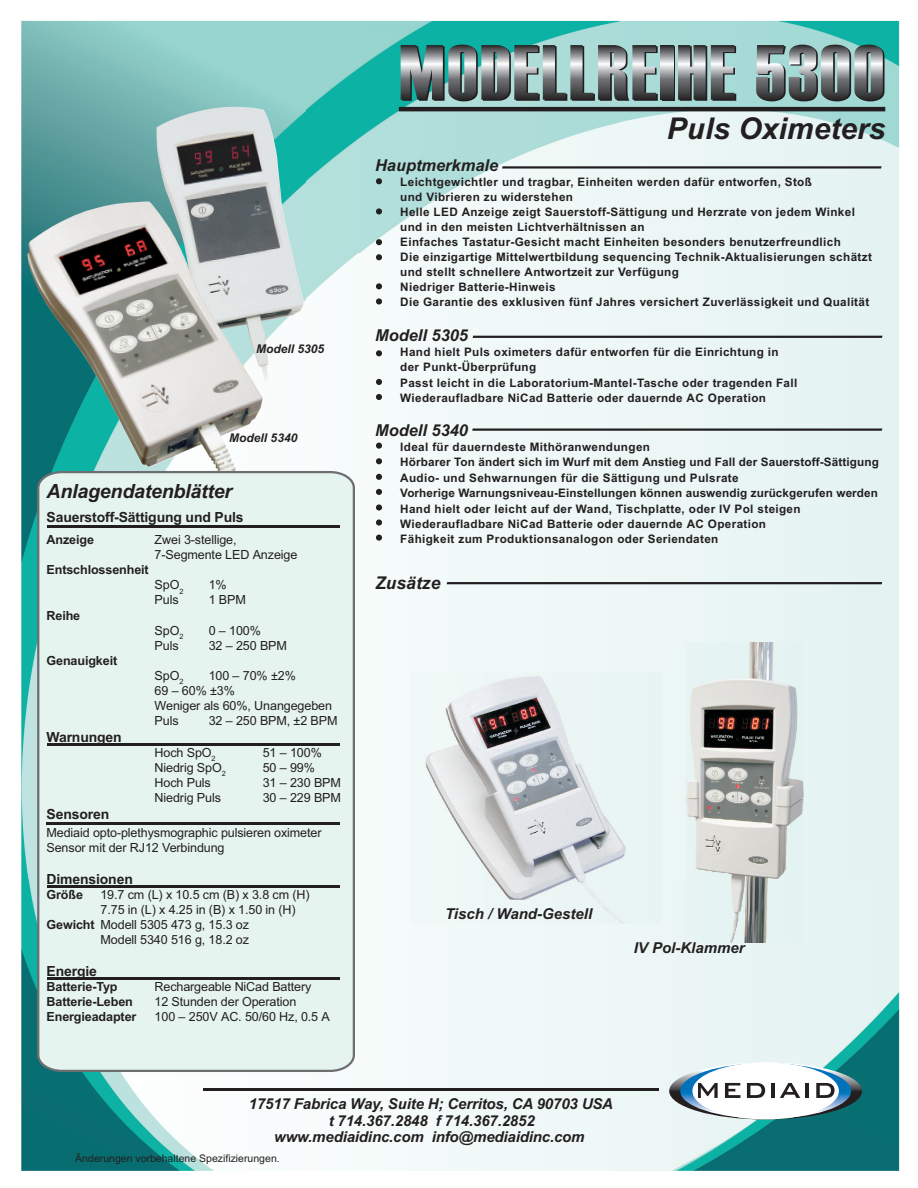
<style>
.page{position:relative;width:918px;height:1188px;background:#fff}
.page>*{position:absolute;margin:0;border:0;box-sizing:border-box;transform-origin:0 0}
.t1{font:78px "Haettenschweiler";letter-spacing:.035em;color:#231f20}
.t2{font:italic 700 30px "Arial";color:#231f20}
.t3{font:italic 700 19.5px "Arial";letter-spacing:-.01em;color:#231f20}
.t4{font:italic 700 17.55px "Arial";color:#231f20}
.t5{font:italic 700 16.35px "Arial";color:#231f20}
.t6{font:italic 700 15px/16.5px "Arial";letter-spacing:-.01em;color:#231f20;text-align:center}
.t7{font:700 13.95px "Arial";letter-spacing:-.01em;color:#231f20}
.t8{font:12.6px/15.1px "Arial";letter-spacing:-.01em;color:#231f20}
.t9{font:700 12.6px "Arial";letter-spacing:-.01em;color:#231f20}
.t10{font:italic 700 12px "Arial";color:#231f20}
.t11{font:700 11.7px/15.3px "Arial";letter-spacing:.03em;color:#231f20}
.t12{font:10.5px "Arial";color:#231f20}
.t13{font:500 5.55px "Bank Gothic BT";color:#fff}
.s1{font-weight:700}
</style>
<div class="page">
<img style="left:21px;top:20px;width:879px;height:1151px">
<svg style="left:669px;top:1062px;width:192px;height:57px"></svg>
<svg style="left:680px;top:1062px;width:170px;height:56px"></svg>
<div style="left:692px;top:1062px;width:146px;height:57px;background:#fff;border-radius:50%"></div>
<svg style="left:698px;top:1083px;width:19px;height:14px"></svg>
<svg style="left:725px;top:1083px;width:15px;height:14px"></svg>
<svg style="left:746px;top:1083px;width:18px;height:14px"></svg>
<hr style="left:771px;top:1082px;width:3px;height:15px;background:#231f20">
<svg style="left:780px;top:1083px;width:20px;height:14px"></svg>
<svg style="left:805px;top:1083px;width:3px;height:14px"></svg>
<svg style="left:816px;top:1083px;width:18px;height:14px"></svg>
<hr style="left:203px;top:1087px;width:455px;height:3px;background:#231f20">
<svg style="left:376px;top:534px;width:6px;height:6px"></svg>
<svg style="left:376px;top:519px;width:6px;height:6px"></svg>
<svg style="left:376px;top:504px;width:6px;height:6px"></svg>
<svg style="left:376px;top:489px;width:6px;height:6px"></svg>
<svg style="left:376px;top:473px;width:6px;height:7px"></svg>
<svg style="left:376px;top:458px;width:6px;height:6px"></svg>
<svg style="left:376px;top:442px;width:6px;height:6px"></svg>
<svg style="left:376px;top:394px;width:6px;height:6px"></svg>
<svg style="left:376px;top:379px;width:6px;height:6px"></svg>
<svg style="left:376px;top:350px;width:6px;height:6px"></svg>
<svg style="left:376px;top:298px;width:6px;height:6px"></svg>
<svg style="left:376px;top:283px;width:6px;height:6px"></svg>
<svg style="left:376px;top:254px;width:6px;height:6px"></svg>
<svg style="left:376px;top:239px;width:6px;height:6px"></svg>
<svg style="left:376px;top:208px;width:6px;height:6px"></svg>
<svg style="left:376px;top:178px;width:6px;height:6px"></svg>
<svg style="left:446px;top:582px;width:435px;height:2px"></svg>
<svg style="left:472px;top:428px;width:410px;height:2px"></svg>
<svg style="left:472px;top:335px;width:410px;height:3px"></svg>
<svg style="left:502px;top:166px;width:379px;height:2px"></svg>
<img style="left:156px;top:107px;width:148px;height:279px">
<svg style="left:266px;top:285px;width:22px;height:10px"></svg>
<img style="left:410px;top:672px;width:250px;height:251px">
<img style="left:685px;top:642px;width:118px;height:300px">
<img style="left:27px;top:201px;width:236px;height:312px">
<div style="left:36px;top:470px;width:320px;height:602px;background:#e6f4f0"></div>
<hr style="left:47px;top:977px;width:292px;height:2px;background:#231f20">
<hr style="left:47px;top:885px;width:292px;height:2px;background:#231f20">
<hr style="left:46px;top:822px;width:293px;height:2px;background:#231f20">
<hr style="left:47px;top:743px;width:292px;height:2px;background:#231f20">
<hr style="left:47px;top:525px;width:292px;height:2px;background:#231f20">
<div style="left:399px;top:107px;width:485px;height:4px;border:1px solid #231f20"></div>
<svg style="left:400px;top:45px;width:42px;height:55px"></svg>
<svg style="left:448px;top:45px;width:208px;height:55px"></svg>
<svg style="left:660px;top:45px;width:12px;height:55px"></svg>
<svg style="left:677px;top:45px;width:57px;height:55px"></svg>
<svg style="left:755px;top:45px;width:127px;height:55px"></svg>
<h1 class="t1" style="left:400px;top:28px;width:486px">MODELLREIHE 5300</h1>
<p class="t13" style="left:268px;top:289px;width:19px;rotate:-11deg">5305</p>
<p class="t10" style="left:256px;top:344px;width:70px">Modell 5305</p>
<p class="t10" style="left:229px;top:433px;width:70px">Modell 5340</p>
<h3 class="t3" style="left:46px;top:484px;width:187px">Anlagendatenblätter</h3>
<p class="t7" style="left:46px;top:511px;width:198px">Sauerstoff-Sättigung und Puls</p>
<p class="t9" style="left:46px;top:535px;width:49px">Anzeige</p>
<p class="t8" style="left:154px;top:533px;width:144px">Zwei 3-stellige,<br>7-Segmente LED Anzeige</p>
<p class="t9" style="left:46px;top:565px;width:104px">Entschlossenheit</p>
<p class="t8" style="left:154px;top:578px;width:30px">SpO<sub>2</sub></p>
<p class="t8" style="left:208px;top:578px;width:20px">1%</p>
<p class="t8" style="left:154px;top:593px;width:26px">Puls</p>
<p class="t8" style="left:208px;top:593px;width:39px">1 BPM</p>
<p class="t9" style="left:46px;top:610px;width:35px">Reihe</p>
<p class="t8" style="left:154px;top:623px;width:30px">SpO<sub>2</sub></p>
<p class="t8" style="left:208px;top:623px;width:54px">0 – 100%</p>
<p class="t8" style="left:154px;top:638px;width:26px">Puls</p>
<p class="t8" style="left:209px;top:638px;width:80px">32 – 250 BPM</p>
<p class="t9" style="left:46px;top:655px;width:72px">Genauigkeit</p>
<p class="t8" style="left:154px;top:669px;width:30px">SpO<sub>2</sub></p>
<p class="t8" style="left:154px;top:669px;width:179px;text-indent:54px">100 – 70% ±2%<br>69 – 60% ±3%<br>Weniger als 60%, Unangegeben<br>Puls</p>
<p class="t8" style="left:209px;top:714px;width:130px">32 – 250 BPM, ±2 BPM</p>
<p class="t7" style="left:46px;top:731px;width:77px">Warnungen</p>
<p class="t8" style="left:154px;top:746px;width:63px">Hoch SpO<sub>2</sub></p>
<p class="t8" style="left:262px;top:746px;width:61px">51 – 100%</p>
<p class="t8" style="left:154px;top:761px;width:73px">Niedrig SpO<sub>2</sub></p>
<p class="t8" style="left:262px;top:761px;width:54px">50 – 99%</p>
<p class="t8" style="left:154px;top:776px;width:58px">Hoch Puls</p>
<p class="t8" style="left:262px;top:776px;width:80px">31 – 230 BPM</p>
<p class="t8" style="left:154px;top:791px;width:68px">Niedrig Puls</p>
<p class="t8" style="left:262px;top:791px;width:80px">30 – 229 BPM</p>
<p class="t7" style="left:46px;top:808px;width:64px">Sensoren</p>
<p class="t8" style="left:46px;top:826px;width:276px">Mediaid opto-plethysmographic pulsieren oximeter<br>Sensor mit der RJ12 Verbindung</p>
<p class="t7" style="left:46px;top:873px;width:88px">Dimensionen</p>
<p class="t9" style="left:46px;top:889px;width:38px">Größe</p>
<p class="t8" style="left:100px;top:888px;width:211px">19.7 cm (L) x 10.5 cm (B) x 3.8 cm (H)</p>
<p class="t8" style="left:100px;top:903px;width:196px">7.75 in (L) x 4.25 in (B) x 1.50 in (H)</p>
<p class="t8" style="left:46px;top:918px;width:204px"><span class="s1">Gewicht</span> Modell 5305 473 g, 15.3 oz</p>
<p class="t8" style="left:100px;top:933px;width:150px">Modell 5340 516 g, 18.2 oz</p>
<p class="t7" style="left:46px;top:965px;width:52px">Energie</p>
<p class="t9" style="left:46px;top:982px;width:72px">Batterie-Typ</p>
<p class="t8" style="left:154px;top:980px;width:158px">Rechargeable NiCad Battery</p>
<p class="t9" style="left:46px;top:997px;width:88px">Batterie-Leben</p>
<p class="t8" style="left:154px;top:995px;width:143px">12 Stunden der Operation</p>
<p class="t9" style="left:46px;top:1012px;width:91px">Energieadapter</p>
<p class="t8" style="left:154px;top:1010px;width:177px">100 – 250V AC. 50/60 Hz, 0.5 A</p>
<h2 class="t2" style="left:666px;top:117px;width:220px">Puls Oximeters</h2>
<h3 class="t5" style="left:375px;top:159px;width:125px">Hauptmerkmale</h3>
<p class="t11" style="left:400px;top:175px;width:473px">Leichtgewichtler und tragbar, Einheiten werden dafür entworfen, Stoß<br>und Vibrieren zu widerstehen<br>Helle LED Anzeige zeigt Sauerstoff-Sättigung und Herzrate von jedem Winkel und in den meisten Lichtverhältnissen an<br>Einfaches Tastatur-Gesicht macht Einheiten besonders benutzerfreundlich<br>Die einzigartige Mittelwertbildung sequencing Technik-Aktualisierungen schätzt und stellt schnellere Antwortzeit zur Verfügung<br>Niedriger Batterie-Hinweis<br>Die Garantie des exklusiven fünf Jahres versichert Zuverlässigkeit und Qualität</p>
<h3 class="t5" style="left:375px;top:329px;width:94px">Modell 5305</h3>
<p class="t11" style="left:400px;top:345px;width:398px">Hand hielt Puls oximeters dafür entworfen für die Einrichtung in der Punkt-Überprüfung<br>Passt leicht in die Laboratorium-Mantel-Tasche oder tragenden Fall Wiederaufladbare NiCad Batterie oder dauernde AC Operation</p>
<h3 class="t5" style="left:375px;top:424px;width:94px">Modell 5340</h3>
<p class="t11" style="left:400px;top:440px;width:480px">Ideal für dauerndeste Mithöranwendungen<br>Hörbarer Ton ändert sich im Wurf mit dem Anstieg und Fall der Sauerstoff-Sättigung Audio- und Sehwarnungen für die Sättigung und Pulsrate<br>Vorherige Warnungsniveau-Einstellungen können auswendig zurückgerufen werden Hand hielt oder leicht auf der Wand, Tischplatte, oder IV Pol steigen Wiederaufladbare NiCad Batterie oder dauernde AC Operation<br>Fähigkeit zum Produktionsanalogon oder Seriendaten</p>
<h3 class="t4" style="left:375px;top:576px;width:67px">Zusätze</h3>
<p class="t6" style="left:445px;top:907px;width:148px">Tisch / Wand-Gestell</p>
<p class="t6" style="left:633px;top:940px;width:112px">IV Pol-Klammer</p>
<p class="t6" style="left:249px;top:1097px;width:365px">17517 Fabrica Way, Suite H; Cerritos, CA 90703 USA t 714.367.2848 f 714.367.2852<br>www.mediaidinc.com info@mediaidinc.com</p>
<p class="t12" style="left:75px;top:1154px;width:206px">Änderungen vorbehaltene Spezifizierungen.</p>
</div>
